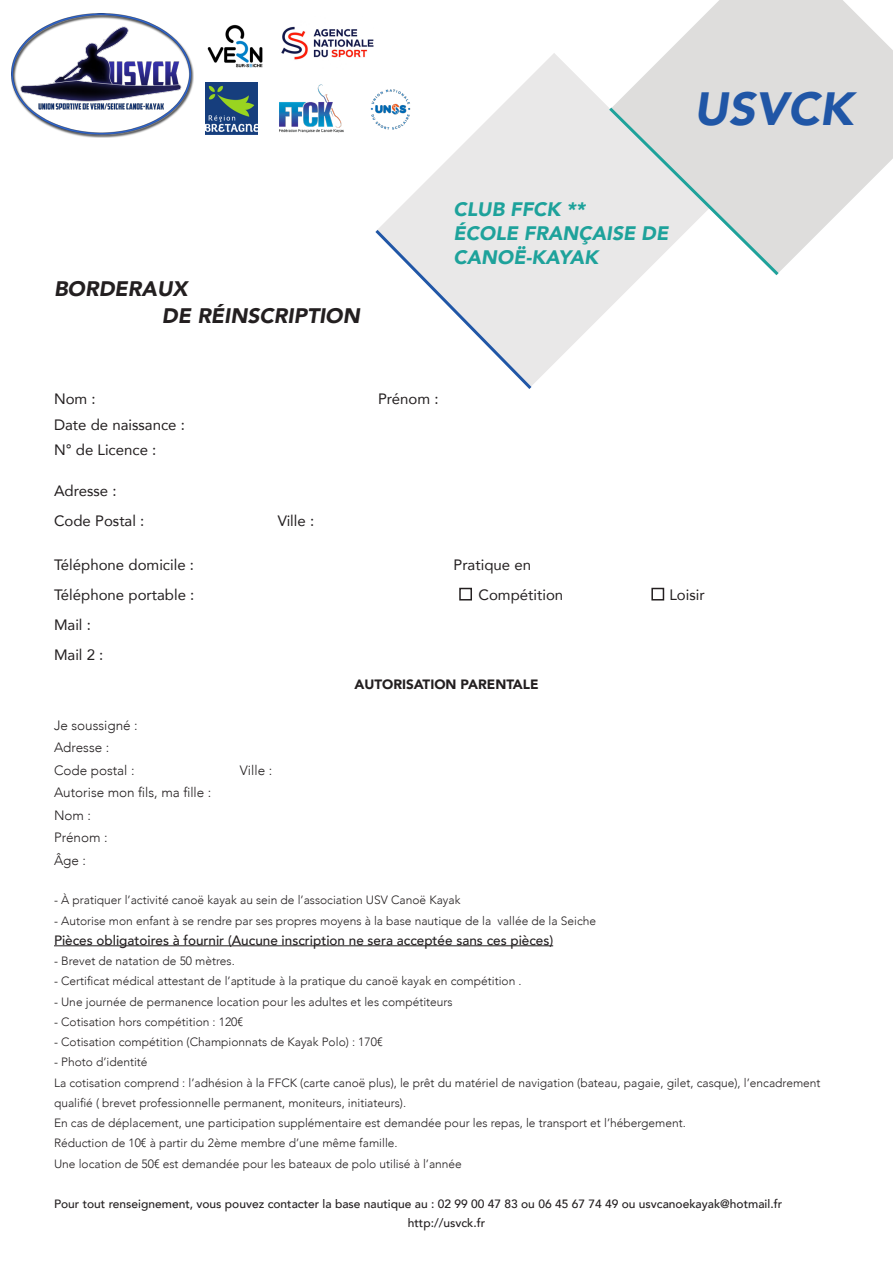
<style>
.page{position:relative;width:893px;height:1263px;background:#fff}
.page>*{position:absolute;margin:0;border:0;box-sizing:border-box;transform-origin:0 0}
.t1{font:italic 900 46.5px "Avenir";color:#2056a6}
.t2{font:italic 900 21px "Avenir";color:#231f20}
.t3{font:italic 900 19.5px/24px "Avenir";color:#1ea29b}
.t4{font:15px "Avenir";color:#231f20}
.t5{font:300 13.5px "Avenir";color:#231f20}
.t6{font:500 13.5px "Avenir";color:#231f20}
.t7{font:900 13.5px "Avenir";color:#231f20}
.t8{font:300 12px/20.2px "Avenir";color:#231f20}
.t9{font:500 12px "Avenir";color:#231f20}
</style>
<div class="page">
<svg style="left:380px;top:53px;width:259px;height:329px;fill:#e9e8e8"></svg>
<svg style="left:610px;top:0;width:283px;height:269px;fill:#dedddc"></svg>
<img style="left:12px;top:13px;width:181px;height:125px">
<svg style="left:606px;top:104px;width:176px;height:174px"></svg>
<svg style="left:375px;top:227px;width:160px;height:162px"></svg>
<img style="left:279px;top:84px;width:65px;height:49px">
<img style="left:281px;top:26px;width:93px;height:34px">
<img style="left:206px;top:82px;width:52px;height:52px">
<img style="left:370px;top:82px;width:45px;height:52px">
<img style="left:207px;top:24px;width:56px;height:43px">
<hr style="left:54px;top:945px;width:499px;height:1px;background:#231f20">
<div style="left:459px;top:588px;width:13px;height:12px;border:2px solid #231f20"></div>
<div style="left:651px;top:588px;width:13px;height:12px;border:2px solid #231f20"></div>
<p class="t2" style="left:54px;top:272px;width:135px">BORDERAUX</p>
<p class="t2" style="left:162px;top:299px;width:199px">DE RÉINSCRIPTION</p>
<p class="t1" style="left:694px;top:71px;width:161px">USVCK</p>
<p class="t3" style="left:453px;top:197px;width:133px">CLUB FFCK **</p>
<p class="t3" style="left:453px;top:221px;width:216px">ÉCOLE FRANÇAISE DE<br>CANOË-KAYAK</p>
<p class="t4" style="left:54px;top:387px;width:43px">Nom :</p>
<p class="t4" style="left:378px;top:387px;width:62px">Prénom :</p>
<p class="t4" style="left:54px;top:412px;width:132px">Date de naissance :</p>
<p class="t4" style="left:54px;top:438px;width:104px">N° de Licence :</p>
<p class="t4" style="left:54px;top:478px;width:64px">Adresse :</p>
<p class="t4" style="left:54px;top:508px;width:92px">Code Postal :</p>
<p class="t4" style="left:278px;top:508px;width:38px">Ville :</p>
<p class="t4" style="left:54px;top:552px;width:142px">Téléphone domicile :</p>
<p class="t4" style="left:54px;top:582px;width:142px">Téléphone portable :</p>
<p class="t4" style="left:54px;top:612px;width:38px">Mail :</p>
<p class="t4" style="left:54px;top:642px;width:51px">Mail 2 :</p>
<p class="t7" style="left:354px;top:673px;width:186px">AUTORISATION PARENTALE</p>
<p class="t5" style="left:54px;top:717px;width:85px">Je soussigné :</p>
<p class="t5" style="left:54px;top:739px;width:57px">Adresse :</p>
<p class="t5" style="left:54px;top:762px;width:82px">Code postal :</p>
<p class="t5" style="left:240px;top:762px;width:34px">Ville :</p>
<p class="t5" style="left:54px;top:784px;width:159px">Autorise mon fils, ma fille :</p>
<p class="t5" style="left:54px;top:807px;width:39px">Nom :</p>
<p class="t5" style="left:54px;top:829px;width:55px">Prénom :</p>
<p class="t5" style="left:54px;top:852px;width:34px">Âge :</p>
<p class="t8" style="left:54px;top:890px;width:408px">- À pratiquer l’activité canoë kayak au sein de l’association USV Canoë Kayak</p>
<p class="t8" style="left:54px;top:910px;width:544px">- Autorise mon enfant à se rendre par ses propres moyens à la base nautique de la vallée de la Seiche</p>
<p class="t6" style="left:54px;top:928px;width:501px">Pièces obligatoires à fournir (Aucune inscription ne sera acceptée sans ces pièces)</p>
<p class="t8" style="left:54px;top:951px;width:182px">- Brevet de natation de 50 mètres.</p>
<p class="t8" style="left:54px;top:971px;width:469px">- Certificat médical attestant de l’aptitude à la pratique du canoë kayak en compétition .</p>
<p class="t8" style="left:54px;top:991px;width:400px">- Une journée de permanence location pour les adultes et les compétiteurs</p>
<p class="t8" style="left:54px;top:1011px;width:191px">- Cotisation hors compétition : 120€</p>
<p class="t8" style="left:54px;top:1032px;width:330px">- Cotisation compétition (Championnats de Kayak Polo) : 170€</p>
<p class="t8" style="left:54px;top:1052px;width:95px">- Photo d’identité</p>
<p class="t8" style="left:54px;top:1072px;width:768px">La cotisation comprend : l’adhésion à la FFCK (carte canoë plus), le prêt du matériel de navigation (bateau, pagaie, gilet, casque), l’encadrement qualifié ( brevet professionnelle permanent, moniteurs, initiateurs).</p>
<p class="t8" style="left:54px;top:1113px;width:633px">En cas de déplacement, une participation supplémentaire est demandée pour les repas, le transport et l’hébergement.</p>
<p class="t8" style="left:54px;top:1133px;width:345px">Réduction de 10€ à partir du 2ème membre d’une même famille.</p>
<p class="t8" style="left:54px;top:1153px;width:409px">Une location de 50€ est demandée pour les bateaux de polo utilisé à l’année</p>
<p class="t4" style="left:453px;top:552px;width:79px">Pratique en</p>
<p class="t4" style="left:478px;top:582px;width:86px">Compétition</p>
<p class="t4" style="left:669px;top:582px;width:37px">Loisir</p>
<p class="t9" style="left:54px;top:1193px;width:730px">Pour tout renseignement, vous pouvez contacter la base nautique au : 02 99 00 47 83 ou 06 45 67 74 49 ou usvcanoekayak@hotmail.fr</p>
<p class="t9" style="left:408px;top:1213px;width:79px">http://usvck.fr</p>
</div>
